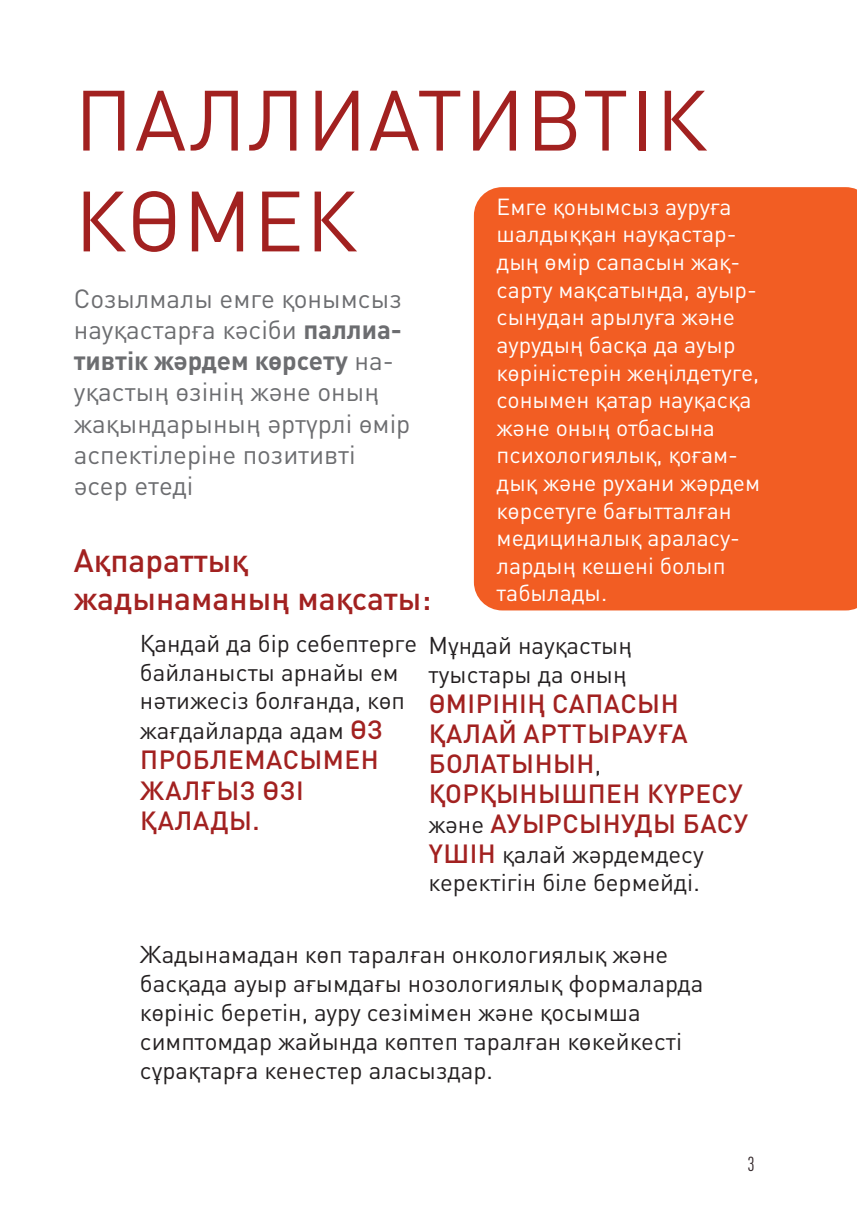
<style>
.page{position:relative;width:857px;height:1225px;background:#fff}
.page>*{position:absolute;margin:0;border:0;box-sizing:border-box;transform-origin:0 0}
.t1{font:84px/100.8px "DIN Pro";letter-spacing:.02em;color:#a22120}
.t2{font:500 32px/38.4px "DIN Pro";color:#a22120}
.t3{font:26px/31.2px "DIN Pro";color:#6c6d70}
.txt{font:500 26px/30px "DIN Pro";letter-spacing:.02em;color:#a22120}
.txt-2{font:24px/28.8px "DIN Pro";color:#231f20}
.t4{font:23px/27.6px "DIN Pro";color:#fff}
.t5{font:condensed 20px "DIN Pro";color:#302427}
.s1{font-weight:700}
.s2{font-weight:500;font-size:26px;color:#a22120}
.s3{font-weight:400;font-size:24px;color:#231f20}
</style>
<div class="page">
<div style="left:473px;top:187px;width:383px;height:423px;background:#f25d23"></div>
<p class="t1" style="left:75px;top:62px;width:633px">ПАЛЛИАТИВТІК<br>КӨМЕК</p>
<p class="t4" style="left:496px;top:190px;width:265px">Емге қонымсыз ауруға шалдыққан науқастар&shy;дың өмір сапасын жақ&shy;сарту мақсатында, ауыр&shy;сынудан арылуға және аурудың басқа да ауыр көріністерін жеңілдетуге, сонымен қатар науқасқа және оның отбасына психологиялық, қоғам&shy;дық және рухани жәрдем көрсетуге бағытталған медициналық араласу&shy;лардың кешені болып табылады.</p>
<p class="t3" style="left:74px;top:280px;width:338px">Созылмалы емге қонымсыз науқастарға кәсіби <span class="s1">паллиа&shy;тивтік жәрдем көрсету</span> на&shy;уқастың өзінің және оның жақындарының әртүрлі өмір аспектілеріне позитивті әсер етеді</p>
<p class="t2" style="left:74px;top:538px;width:359px">Ақпараттық жадынаманың мақсаты:</p>
<p class="txt-2" style="left:140px;top:626px;width:278px">Қандай да бір себептерге байланысты арнайы ем нәтижесіз болғанда, көп жағдайларда адам <span class="s2">ӨЗ</span></p>
<p class="txt" style="left:140px;top:742px;width:240px">ПРОБЛЕМАСЫМЕН<br>ЖАЛҒЫЗ ӨЗІ<br>ҚАЛАДЫ.</p>
<p class="txt-2" style="left:428px;top:628px;width:205px">Мұндай науқастың туыстары да оның</p>
<p class="txt" style="left:428px;top:685px;width:321px">ӨМІРІНІҢ САПАСЫН<br>ҚАЛАЙ АРТТЫРАУҒА<br>БОЛАТЫНЫН<span class="s3">,<br></span>ҚОРҚЫНЫШПЕН КҮРЕСУ <span class="s3">және</span> АУЫРСЫНУДЫ БАСУ</p>
<p class="txt-2" style="left:428px;top:837px;width:277px"><span class="s2">ҮШІН</span> қалай жәрдемдесу керектігін біле бермейді.</p>
<p class="txt-2" style="left:140px;top:938px;width:565px">Жадынамадан көп таралған онкологиялық және басқада ауыр ағымдағы нозологиялық формаларда көрініс беретін, ауру сезімімен және қосымша симптомдар жайында көптеп таралған көкейкесті сұрақтарға кенестер аласыздар.</p>
<p class="t5" style="left:747px;top:1149px;width:9px">3</p>
</div>
